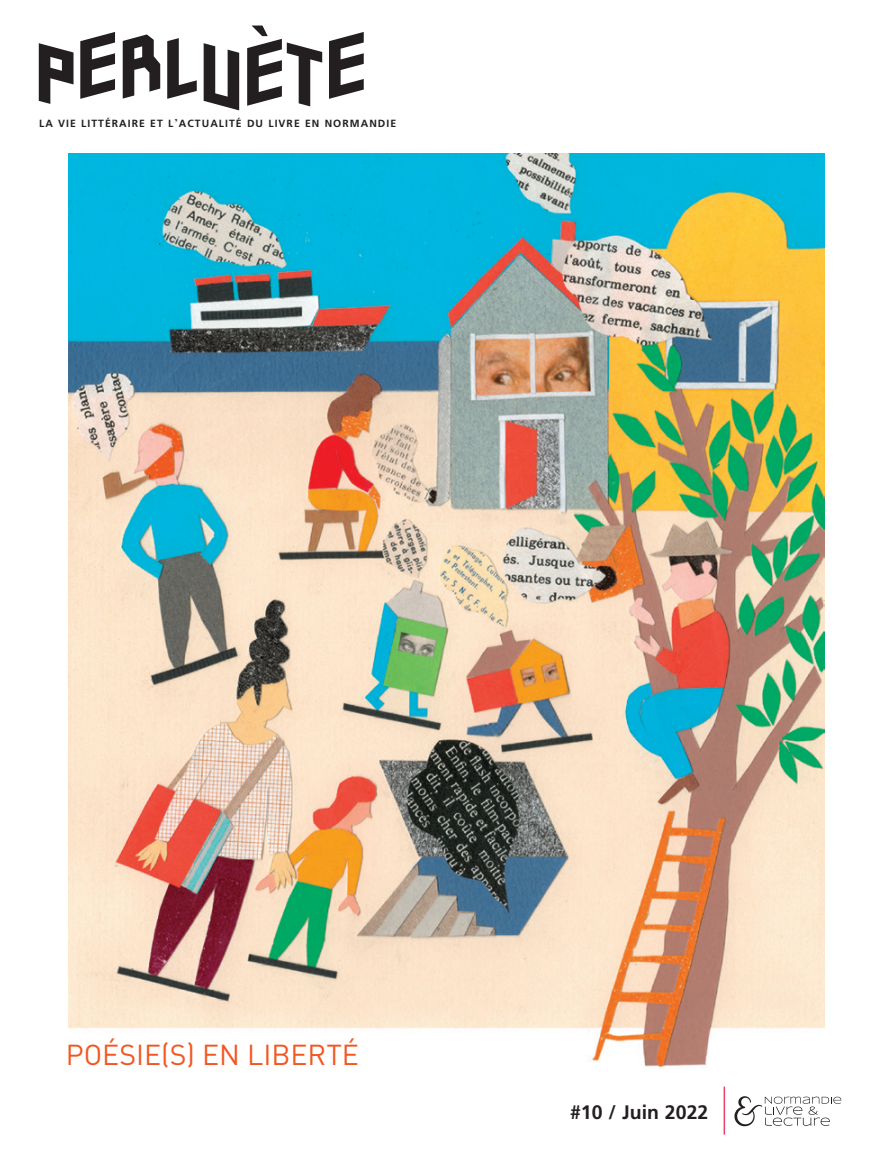
<style>
.page{position:relative;width:893px;height:1149px;background:#fff}
.page>*{position:absolute;margin:0;border:0;box-sizing:border-box;transform-origin:0 0}
.t1{font:28.5px "FFDIN Pro";color:#f15723}
.Normal_e{font:700 19.5px "Frutiger";color:#231f20}
.Normal_e-2{font:700 10.35px "Frutiger";letter-spacing:.1em;color:#231f20}
.s1{font-family:"Times New Roman"}
</style>
<div class="page">
<img style="left:69px;top:153px;width:755px;height:916px">
<hr style="left:724px;top:1086px;width:1px;height:48px;background:#ee406d">
<svg style="left:734px;top:1096px;width:107px;height:29px"></svg>
<svg style="left:39px;top:43px;width:35px;height:61px"></svg>
<svg style="left:80px;top:32px;width:35px;height:67px"></svg>
<svg style="left:123px;top:34px;width:37px;height:65px"></svg>
<svg style="left:167px;top:38px;width:30px;height:61px"></svg>
<svg style="left:204px;top:43px;width:35px;height:67px"></svg>
<svg style="left:247px;top:26px;width:75px;height:80px"></svg>
<svg style="left:329px;top:32px;width:35px;height:67px"></svg>
<p class="Normal_e-2" style="left:39px;top:117px;width:359px">LA VIE LITTÉRAIRE ET L<span class="s1">’</span>ACTUALITÉ DU LIVRE EN NORMANDIE</p>
<p class="t1" style="left:66px;top:1032px;width:295px">POÉSIE(S) EN LIBERTÉ</p>
<p class="Normal_e" style="left:570px;top:1100px;width:140px">#10 / Juin 2022</p>
</div>
